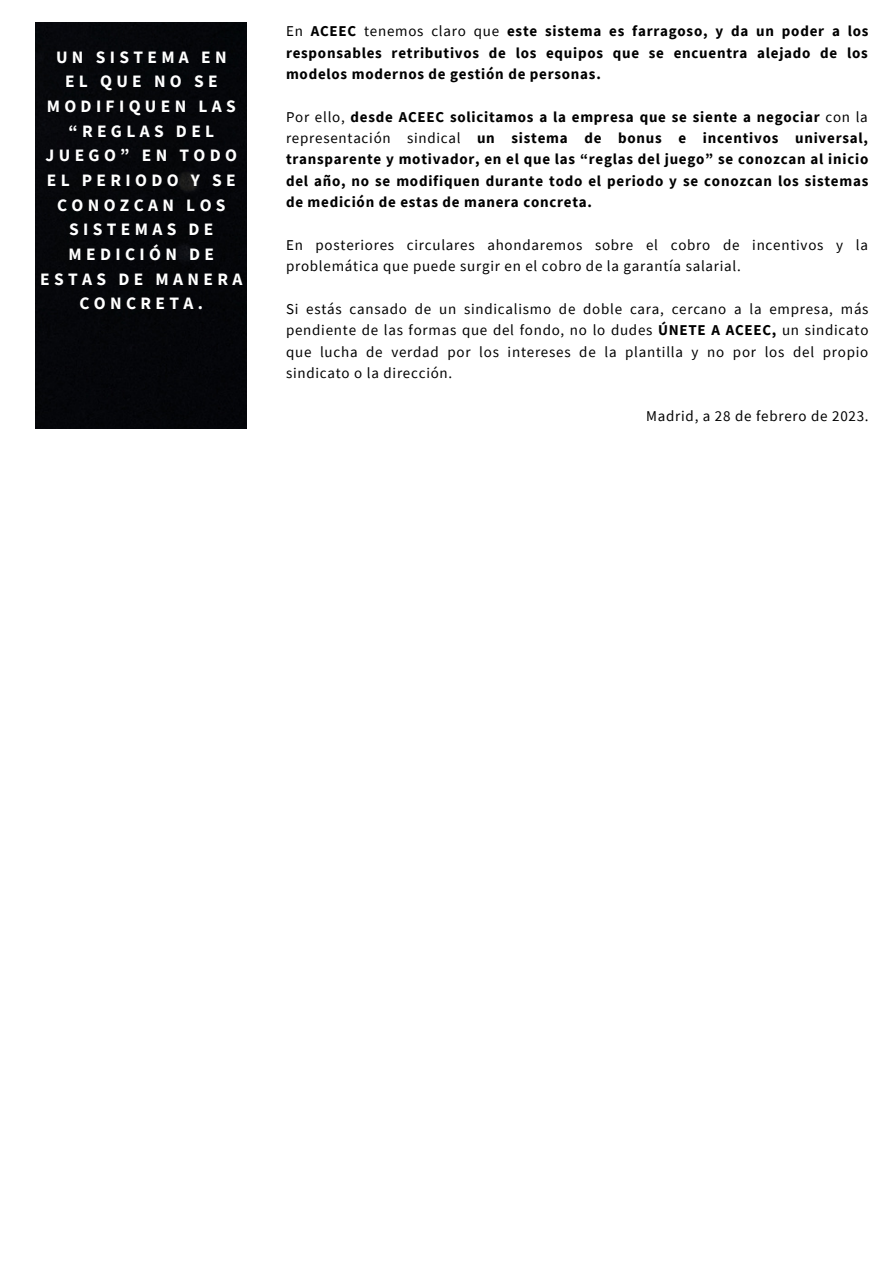
<style>
.page{position:relative;width:893px;height:1264px;background:#fff}
.page>*{position:absolute;margin:0;border:0;box-sizing:border-box;transform-origin:0 0}
.t1{font:700 17.4px/24.6px "Source Sans Pro";letter-spacing:.25em;color:#fff;text-align:center}
.t2{font:700 15px/21.3px "Source Sans Pro";letter-spacing:.05em;color:#000;text-align:justify}
.t3{font:15px/21.3px "Source Sans Pro";letter-spacing:.05em;color:#000}
.s1{font-weight:400}
.s2{font-weight:700}
</style>
<div class="page">
<div style="left:35px;top:22px;width:212px;height:406px;background:#05070a"></div>
<p class="t1" style="left:40px;top:44px;width:203px">UN SISTEMA EN<br>EL QUE NO SE<br>MODIFIQUEN LAS “REGLAS DEL<br>JUEGO” EN TODO<br>EL PERIODO Y SE<br>CONOZCAN LOS<br>SISTEMAS DE<br>MEDICIÓN DE<br>ESTAS DE MANERA<br>CONCRETA.</p>
<p class="t2" style="left:286px;top:20px;width:584px"><span class="s1">En</span> ACEEC <span class="s1">tenemos claro que</span> este sistema es farragoso, y da un poder a los responsables retributivos de los equipos que se encuentra alejado de los modelos modernos de gestión de personas.</p>
<p class="t2" style="left:286px;top:106px;width:583px"><span class="s1">Por ello,</span> desde ACEEC solicitamos a la empresa que se siente a negociar <span class="s1">con la representación sindical</span> un sistema de bonus e incentivos universal, transparente y motivador, en el que las “reglas del juego” se conozcan al inicio del año, no se modifiquen durante todo el periodo y se conozcan los sistemas de medición de estas de manera concreta.</p>
<p class="t3" style="left:286px;top:234px;width:583px">En posteriores circulares ahondaremos sobre el cobro de incentivos y la problemática que puede surgir en el cobro de la garantía salarial.</p>
<p class="t3" style="left:286px;top:298px;width:584px;text-align:justify">Si estás cansado de un sindicalismo de doble cara, cercano a la empresa, más pendiente de las formas que del fondo, no lo dudes <span class="s2">ÚNETE A ACEEC,</span> un sindicato que lucha de verdad por los intereses de la plantilla y no por los del propio sindicato o la dirección.</p>
<p class="t3" style="left:646px;top:405px;width:224px">Madrid, a 28 de febrero de 2023.</p>
</div>
